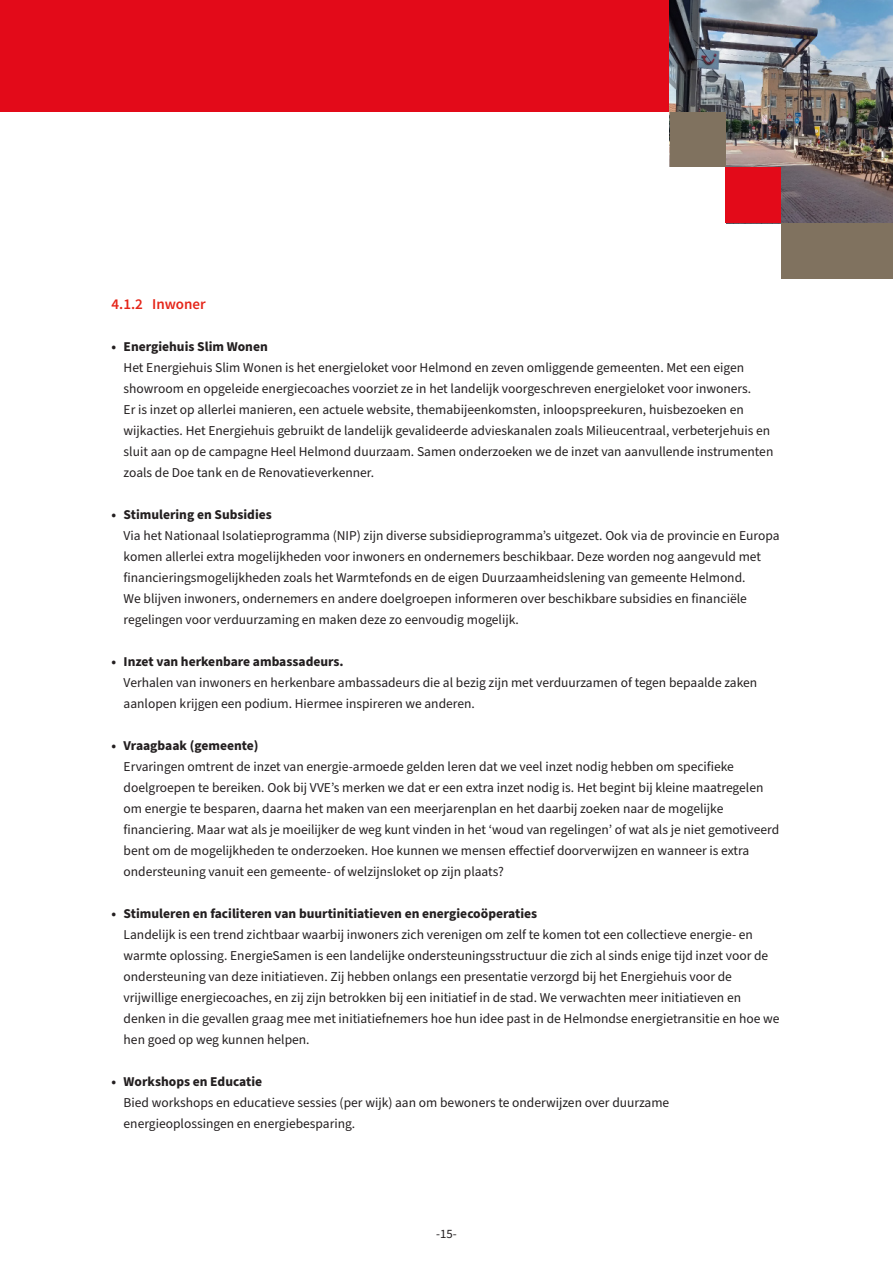
<style>
.page{position:relative;width:893px;height:1263px;background:#fff}
.page>*{position:absolute;margin:0;border:0;box-sizing:border-box;transform-origin:0 0}
.tussenkop_klein{font:600 15px "Source Sans Pro";color:#e52519}
.platte_tekst_nieuw{font:13.5px "Source Sans Pro";color:#231f20}
.platte_tekst_nieuw-2{font:700 13.5px "Source Sans Pro";color:#231f20}
.t1{font:12.75px "Source Sans Pro";color:#231f20}
</style>
<div class="page">
<div style="left:0;top:0;width:670px;height:112px;background:#e30a19"></div>
<img style="left:670px;top:0;width:223px;height:223px">
<div style="left:781px;top:223px;width:112px;height:56px;background:#80725f"></div>
<div style="left:670px;top:112px;width:55px;height:55px;background:#80725f"></div>
<div style="left:665px;top:167px;width:60px;height:64px;background:#fff"></div>
<div style="left:725px;top:167px;width:56px;height:56px;background:#e30a19"></div>
<p class="tussenkop_klein" style="left:112px;top:294px;width:96px">4.1.2 Inwoner</p>
<p class="platte_tekst_nieuw-2" style="left:112px;top:337px;width:158px">• Energiehuis Slim Wonen</p>
<p class="platte_tekst_nieuw" style="left:124px;top:358px;width:622px">Het Energiehuis Slim Wonen is het energieloket voor Helmond en zeven omliggende gemeenten. Met een eigen</p>
<p class="platte_tekst_nieuw" style="left:124px;top:379px;width:629px">showroom en opgeleide energiecoaches voorziet ze in het landelijk voorgeschreven energieloket voor inwoners.</p>
<p class="platte_tekst_nieuw" style="left:124px;top:400px;width:622px">Er is inzet op allerlei manieren, een actuele website, themabijeenkomsten, inloopspreekuren, huisbezoeken en</p>
<p class="platte_tekst_nieuw" style="left:124px;top:421px;width:648px">wijkacties. Het Energiehuis gebruikt de landelijk gevalideerde advieskanalen zoals Milieucentraal, verbeterjehuis en</p>
<p class="platte_tekst_nieuw" style="left:124px;top:442px;width:651px">sluit aan op de campagne Heel Helmond duurzaam. Samen onderzoeken we de inzet van aanvullende instrumenten</p>
<p class="platte_tekst_nieuw" style="left:124px;top:463px;width:252px">zoals de Doe tank en de Renovatieverkenner.</p>
<p class="platte_tekst_nieuw-2" style="left:112px;top:505px;width:162px">• Stimulering en Subsidies</p>
<p class="platte_tekst_nieuw" style="left:124px;top:526px;width:657px">Via het Nationaal Isolatieprogramma (NIP) zijn diverse subsidieprogramma’s uitgezet. Ook via de provincie en Europa</p>
<p class="platte_tekst_nieuw" style="left:124px;top:547px;width:639px">komen allerlei extra mogelijkheden voor inwoners en ondernemers beschikbaar. Deze worden nog aangevuld met</p>
<p class="platte_tekst_nieuw" style="left:124px;top:568px;width:623px">financieringsmogelijkheden zoals het Warmtefonds en de eigen Duurzaamheidslening van gemeente Helmond.</p>
<p class="platte_tekst_nieuw" style="left:124px;top:589px;width:625px">We blijven inwoners, ondernemers en andere doelgroepen informeren over beschikbare subsidies en financiële</p>
<p class="platte_tekst_nieuw" style="left:124px;top:610px;width:397px">regelingen voor verduurzaming en maken deze zo eenvoudig mogelijk.</p>
<p class="platte_tekst_nieuw-2" style="left:112px;top:652px;width:234px">• Inzet van herkenbare ambassadeurs.</p>
<p class="platte_tekst_nieuw" style="left:124px;top:673px;width:635px">Verhalen van inwoners en herkenbare ambassadeurs die al bezig zijn met verduurzamen of tegen bepaalde zaken</p>
<p class="platte_tekst_nieuw" style="left:124px;top:694px;width:353px">aanlopen krijgen een podium. Hiermee inspireren we anderen.</p>
<p class="platte_tekst_nieuw-2" style="left:112px;top:736px;width:148px">• Vraagbaak (gemeente)</p>
<p class="platte_tekst_nieuw" style="left:124px;top:757px;width:612px">Ervaringen omtrent de inzet van energie-armoede gelden leren dat we veel inzet nodig hebben om specifieke</p>
<p class="platte_tekst_nieuw" style="left:124px;top:778px;width:641px">doelgroepen te bereiken. Ook bij VVE’s merken we dat er een extra inzet nodig is. Het begint bij kleine maatregelen</p>
<p class="platte_tekst_nieuw" style="left:124px;top:799px;width:601px">om energie te besparen, daarna het maken van een meerjarenplan en het daarbij zoeken naar de mogelijke</p>
<p class="platte_tekst_nieuw" style="left:124px;top:820px;width:657px">financiering. Maar wat als je moeilijker de weg kunt vinden in het ‘woud van regelingen’ of wat als je niet gemotiveerd</p>
<p class="platte_tekst_nieuw" style="left:124px;top:841px;width:627px">bent om de mogelijkheden te onderzoeken. Hoe kunnen we mensen effectief doorverwijzen en wanneer is extra</p>
<p class="platte_tekst_nieuw" style="left:124px;top:862px;width:382px">ondersteuning vanuit een gemeente- of welzijnsloket op zijn plaats?</p>
<p class="platte_tekst_nieuw-2" style="left:112px;top:904px;width:427px">• Stimuleren en faciliteren van buurtinitiatieven en energiecoöperaties</p>
<p class="platte_tekst_nieuw" style="left:124px;top:925px;width:631px">Landelijk is een trend zichtbaar waarbij inwoners zich verenigen om zelf te komen tot een collectieve energie- en</p>
<p class="platte_tekst_nieuw" style="left:124px;top:946px;width:646px">warmte oplossing. EnergieSamen is een landelijke ondersteuningsstructuur die zich al sinds enige tijd inzet voor de</p>
<p class="platte_tekst_nieuw" style="left:124px;top:967px;width:610px">ondersteuning van deze initiatieven. Zij hebben onlangs een presentatie verzorgd bij het Energiehuis voor de</p>
<p class="platte_tekst_nieuw" style="left:124px;top:988px;width:619px">vrijwillige energiecoaches, en zij zijn betrokken bij een initiatief in de stad. We verwachten meer initiatieven en</p>
<p class="platte_tekst_nieuw" style="left:124px;top:1009px;width:657px">denken in die gevallen graag mee met initiatiefnemers hoe hun idee past in de Helmondse energietransitie en hoe we</p>
<p class="platte_tekst_nieuw" style="left:124px;top:1030px;width:188px">hen goed op weg kunnen helpen.</p>
<p class="platte_tekst_nieuw-2" style="left:112px;top:1072px;width:152px">• Workshops en Educatie</p>
<p class="platte_tekst_nieuw" style="left:124px;top:1093px;width:547px">Bied workshops en educatieve sessies (per wijk) aan om bewoners te onderwijzen over duurzame</p>
<p class="platte_tekst_nieuw" style="left:124px;top:1114px;width:233px">energieoplossingen en energiebesparing.</p>
<p class="t1" style="left:436px;top:1225px;width:22px">-15-</p>
</div>
